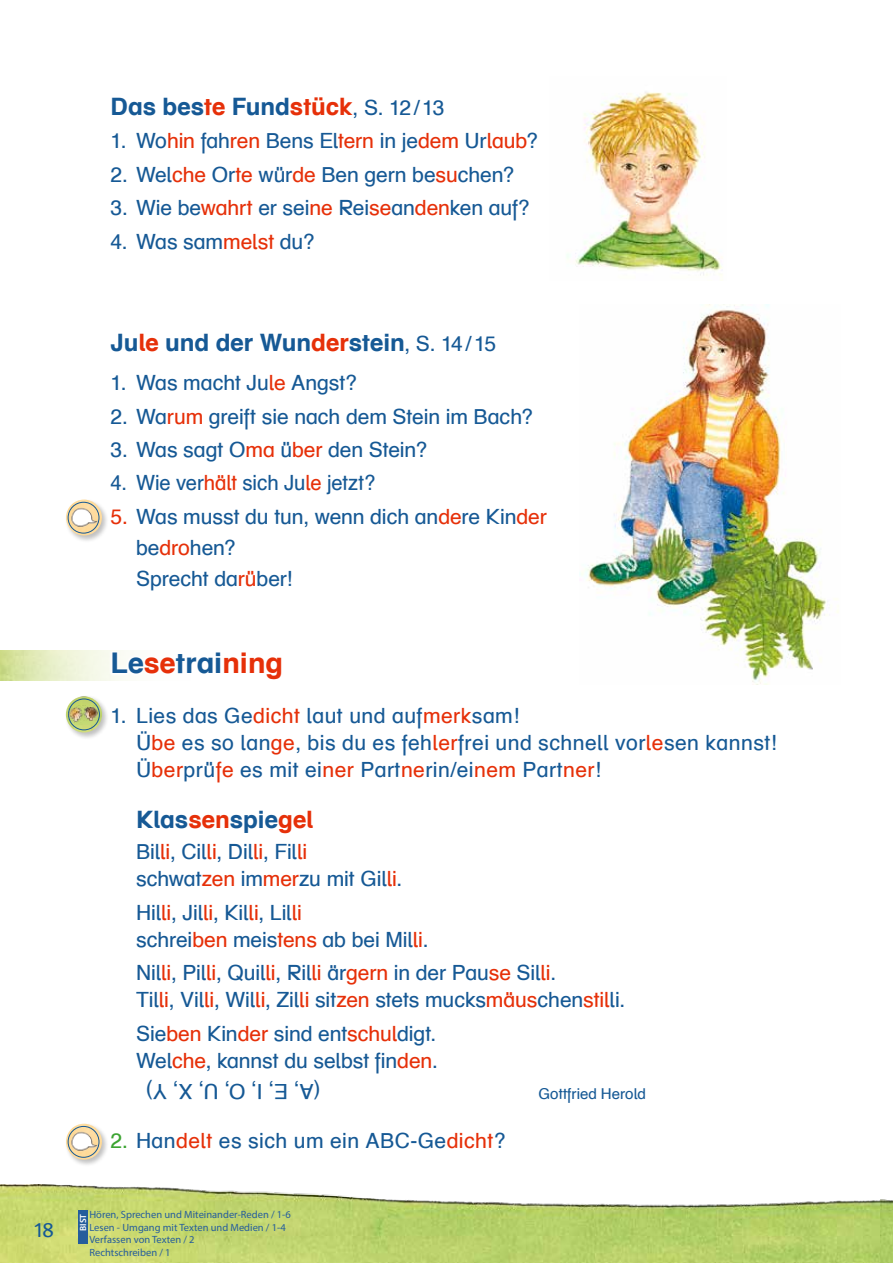
<style>
.page{position:relative;width:893px;height:1263px;background:#fff}
.page>*{position:absolute;margin:0;border:0;box-sizing:border-box;transform-origin:0 0}
.t1{font:28.5px "Schulbuch Nord OE Bold";color:#165995}
.t2{font:24px "Schulbuch Nord OE Bold";letter-spacing:-.005em;color:#165995}
.t3{font:21px/27px "Schulbuch Nord OE Roman";letter-spacing:-.005em;color:#165995}
.t4{font:21px/27px "Schulbuch Nord OE Roman";letter-spacing:.02em;color:#165995}
.t5{font:21px "Schulbuch Nord OE Roman";letter-spacing:-.005em;color:#165995;scale:.96 1}
.t6{font:21px "Meta Book Expert";color:#165995}
.t7{font:15px "Schulbuch Nord OE Roman";color:#165995}
.t8{font:10.5px/12.6px "Myriad Pro";color:#255d9c}
.t9{font:600 9px "Myriad Pro";color:#fff}
.s1{color:#e63009}
.s2{font-family:"Schulbuch Nord OE Roman";font-size:21px}
.s3{color:#3ca432}
</style>
<div class="page">
<img style="left:0;top:1184px;width:880px;height:79px">
<img style="left:880px;top:1199px;width:13px;height:64px">
<img style="left:581px;top:305px;width:258px;height:380px">
<div style="left:65px;top:498px;width:45px;height:45px;background:#000;opacity:.25"></div>
<img style="left:66px;top:499px;width:36px;height:36px;border-radius:18px">
<img style="left:69px;top:504px;width:30px;height:25px">
<div style="left:68px;top:502px;width:31px;height:31px;border:1px solid #165995;border-radius:50%"></div>
<img style="left:567px;top:92px;width:155px;height:184px">
<div style="left:64px;top:695px;width:46px;height:45px;background:#000;opacity:.25"></div>
<img style="left:66px;top:696px;width:36px;height:36px;border-radius:18px">
<div style="left:68px;top:699px;width:32px;height:31px;border:1px solid #165995;border-radius:50%"></div>
<img style="left:69px;top:706px;width:29px;height:16px">
<div style="left:65px;top:1122px;width:45px;height:45px;background:#000;opacity:.25"></div>
<img style="left:66px;top:1124px;width:36px;height:36px;border-radius:18px">
<img style="left:69px;top:1128px;width:30px;height:25px">
<div style="left:68px;top:1126px;width:31px;height:32px;border:1px solid #165995;border-radius:50%"></div>
<div style="left:78px;top:1210px;width:10px;height:33px;background:#255d9c"></div>
<p class="t2" style="left:111px;top:91px;width:335px">Das bes<span class="s1">te</span> Fund<span class="s1">stück</span><span class="s2">, S. 12/13</span></p>
<p class="t3" style="left:111px;top:127px;width:429px">1. Wo<span class="s1">hin</span> fah<span class="s1">ren</span> Bens El<span class="s1">tern</span> in je<span class="s1">dem</span> Ur<span class="s1">laub</span>?</p>
<p class="t3" style="left:111px;top:161px;width:405px">2. Wel<span class="s1">che</span> Or<span class="s1">te</span> wür<span class="s1">de</span> Ben gern be<span class="s1">su</span>chen?</p>
<p class="t3" style="left:111px;top:194px;width:421px">3. Wie be<span class="s1">wahrt</span> er sei<span class="s1">ne</span> Rei<span class="s1">se</span>an<span class="s1">den</span>ken auf?</p>
<p class="t3" style="left:111px;top:227px;width:205px">4. Was sam<span class="s1">melst</span> du?</p>
<p class="t6" style="left:34px;top:1217px;width:22px">18</p>
<p class="t2" style="left:111px;top:327px;width:387px">Ju<span class="s1">le</span> und der Wun<span class="s1">der</span>stein<span class="s2">, S. 14/15</span></p>
<p class="t3" style="left:111px;top:369px;width:248px">1. Was macht Ju<span class="s1">le</span> Angst?</p>
<p class="t3" style="left:111px;top:403px;width:424px">2. Wa<span class="s1">rum</span> greift sie nach dem Stein im Bach?</p>
<p class="t3" style="left:111px;top:436px;width:318px">3. Was sagt O<span class="s1">ma</span> ü<span class="s1">ber</span> den Stein?</p>
<p class="t5" style="left:111px;top:470px;width:277px">4. Wie ver<span class="s1">hält</span> sich Ju<span class="s1">le</span> jetzt?</p>
<p class="t3" style="left:136px;top:501px;width:412px;line-height:31.2px;text-indent:-26px"><span class="s1">5.</span> Was musst du tun, wenn dich an<span class="s1">de</span>re Kin<span class="s1">der </span>be<span class="s1">dro</span>hen?<br>Sprecht da<span class="s1">rü</span>ber!</p>
<h1 class="t1" style="left:111px;top:645px;width:174px">Le<span class="s1">se</span>trai<span class="s1">ning</span></h1>
<p class="t4" style="left:136px;top:702px;width:642px;text-indent:-26px">1. Lies das Ge<span class="s1">dicht</span> laut und auf<span class="s1">merk</span>sam!<br>Ü<span class="s1">be</span> es so lan<span class="s1">ge</span>, bis du es feh<span class="s1">ler</span>frei und schnell vor<span class="s1">le</span>sen kannst!<br>Ü<span class="s1">ber</span>prü<span class="s1">fe</span> es mit ei<span class="s1">ner</span> Part<span class="s1">ne</span>rin/ei<span class="s1">nem</span> Part<span class="s1">ner</span>!</p>
<p class="t2" style="left:136px;top:804px;width:179px">Klas<span class="s1">sen</span>spie<span class="s1">gel</span></p>
<p class="t3" style="left:136px;top:838px;width:268px">Bil<span class="s1">li</span>, Cil<span class="s1">li</span>, Dil<span class="s1">li</span>, Fil<span class="s1">li </span>schwat<span class="s1">zen</span> im<span class="s1">mer</span>zu mit Gil<span class="s1">li</span>.</p>
<p class="t3" style="left:136px;top:898px;width:294px">Hil<span class="s1">li</span>, Jil<span class="s1">li</span>, Kil<span class="s1">li</span>, Lil<span class="s1">li<br></span>schrei<span class="s1">ben</span> meis<span class="s1">tens</span> ab bei Mil<span class="s1">li</span>.</p>
<p class="t3" style="left:136px;top:959px;width:491px">Nil<span class="s1">li</span>, Pil<span class="s1">li</span>, Quil<span class="s1">li</span>, Ril<span class="s1">li</span> är<span class="s1">gern</span> in der Pau<span class="s1">se</span> Sil<span class="s1">li</span>.<br>Til<span class="s1">li</span>, Vil<span class="s1">li</span>, Wil<span class="s1">li</span>, Zil<span class="s1">li</span> sit<span class="s1">zen</span> stets mucks<span class="s1">mäus</span>chen<span class="s1">stil</span>li.</p>
<p class="t3" style="left:136px;top:1019px;width:303px">Sie<span class="s1">ben</span> Kin<span class="s1">der</span> sind ent<span class="s1">schul</span>digt.<br>Wel<span class="s1">che</span>, kannst du selbst fin<span class="s1">den</span>.</p>
<p class="t3" style="left:320px;top:1105px;width:176px;rotate:-180deg">(A, E, I, O, U, X, Y)</p>
<p class="t7" style="left:539px;top:1084px;width:109px">Gottfried Herold</p>
<p class="t4" style="left:111px;top:1127px;width:397px"><span class="s3">2.</span> Han<span class="s1">delt</span> es sich um ein ABC-Ge<span class="s1">dicht</span>?</p>
<p class="t9" style="left:77px;top:1231px;width:18px;rotate:-90deg">BIST</p>
<p class="t8" style="left:89px;top:1208px;width:203px">Hören, Sprechen und Miteinander-Reden / 1-6<br>Lesen - Umgang mit Texten und Medien / 1-4<br>Verfassen von Texten / 2<br>Rechtschreiben / 1</p>
</div>
